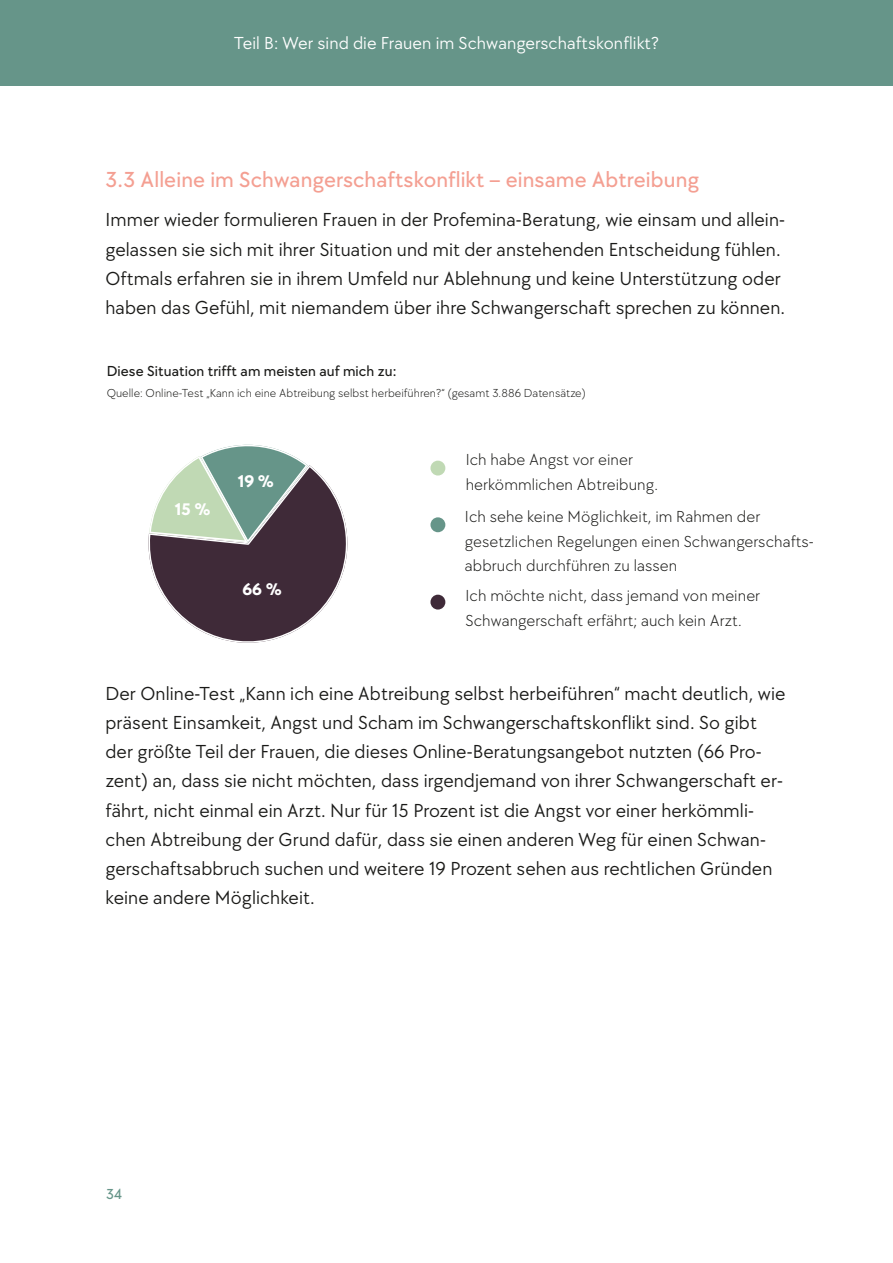
<style>
.page{position:relative;width:893px;height:1263px;background:#fff}
.page>*{position:absolute;margin:0;border:0;box-sizing:border-box;transform-origin:0 0}
.t1{font:500 22.5px "TT Chocolates";letter-spacing:.005em;color:#f49f92}
.t2{font:19.5px "TT Chocolates";letter-spacing:.005em;color:#1a1a18}
.t3{font:18px "TT Chocolates";letter-spacing:.005em;color:#fff}
.t4{font:700 17.4px "TT Chocolates Trl";color:#fff}
.t5{font:300 16.5px "TT Chocolates";letter-spacing:.005em;color:#1a1a18}
.t6{font:500 15px "TT Chocolates";letter-spacing:.005em;color:#1a1a18}
.t7{font:500 15px "TT Chocolates";color:#669589}
.t8{font:300 12px "TT Chocolates";letter-spacing:.005em;color:#1a1a18}
</style>
<div class="page">
<div style="left:0;top:0;width:893px;height:86px;background:#669589"></div>
<svg style="left:148px;top:444px;width:200px;height:199px"></svg>
<div style="left:430px;top:461px;width:15px;height:14px;background:#c0d9b4;border-radius:50%"></div>
<div style="left:430px;top:595px;width:15px;height:14px;background:#3f2a38;border-radius:50%"></div>
<div style="left:430px;top:517px;width:15px;height:15px;background:#669589;border-radius:50%"></div>
<p class="t3" style="left:234px;top:33px;width:426px">Teil B: Wer sind die Frauen im Schwangerschaftskonflikt?</p>
<p class="t1" style="left:105px;top:166px;width:595px">3.3 Alleine im Schwangerschaftskonflikt – einsame Abtreibung</p>
<p class="t2" style="left:105px;top:209px;width:681px">Immer wieder formulieren Frauen in der Profemina-Beratung, wie einsam und allein-</p>
<p class="t2" style="left:105px;top:238px;width:677px">gelassen sie sich mit ihrer Situation und mit der anstehenden Entscheidung fühlen.</p>
<p class="t2" style="left:105px;top:267px;width:677px">Oftmals erfahren sie in ihrem Umfeld nur Ablehnung und keine Unterstützung oder</p>
<p class="t2" style="left:105px;top:297px;width:681px">haben das Gefühl, mit niemandem über ihre Schwangerschaft sprechen zu können.</p>
<p class="t6" style="left:107px;top:363px;width:291px">Diese Situation trifft am meisten auf mich zu:</p>
<p class="t8" style="left:107px;top:386px;width:481px">Quelle: Online-Test „Kann ich eine Abtreibung selbst herbeiführen?“ (gesamt 3.886 Datensätze)</p>
<p class="t4" style="left:175px;top:500px;width:37px">15 %</p>
<p class="t4" style="left:238px;top:473px;width:37px">19 %</p>
<p class="t4" style="left:242px;top:580px;width:41px">66 %</p>
<p class="t5" style="left:466px;top:450px;width:169px">Ich habe Angst vor einer</p>
<p class="t5" style="left:466px;top:475px;width:194px">herkömmlichen Abtreibung.</p>
<p class="t5" style="left:465px;top:507px;width:297px">Ich sehe keine Möglichkeit, im Rahmen der</p>
<p class="t5" style="left:465px;top:532px;width:350px">gesetzlichen Regelungen einen Schwangerschafts-</p>
<p class="t5" style="left:465px;top:557px;width:214px">abbruch durchführen zu lassen</p>
<p class="t5" style="left:466px;top:586px;width:296px">Ich möchte nicht, dass jemand von meiner</p>
<p class="t5" style="left:466px;top:611px;width:278px">Schwangerschaft erfährt; auch kein Arzt.</p>
<p class="t2" style="left:105px;top:682px;width:681px">Der Online-Test „Kann ich eine Abtreibung selbst herbeiführen“ macht deutlich, wie</p>
<p class="t2" style="left:105px;top:711px;width:653px">präsent Einsamkeit, Angst und Scham im Schwangerschaftskonflikt sind. So gibt</p>
<p class="t2" style="left:105px;top:741px;width:658px">der größte Teil der Frauen, die dieses Online-Beratungsangebot nutzten (66 Pro-</p>
<p class="t2" style="left:105px;top:770px;width:679px">zent) an, dass sie nicht möchten, dass irgendjemand von ihrer Schwangerschaft er-</p>
<p class="t2" style="left:105px;top:799px;width:650px">fährt, nicht einmal ein Arzt. Nur für 15 Prozent ist die Angst vor einer herkömmli-</p>
<p class="t2" style="left:105px;top:828px;width:662px">chen Abtreibung der Grund dafür, dass sie einen anderen Weg für einen Schwan-</p>
<p class="t2" style="left:105px;top:858px;width:668px">gerschaftsabbruch suchen und weitere 19 Prozent sehen aus rechtlichen Gründen</p>
<p class="t2" style="left:105px;top:887px;width:211px">keine andere Möglichkeit.</p>
<p class="t7" style="left:106px;top:1186px;width:18px">34</p>
</div>
